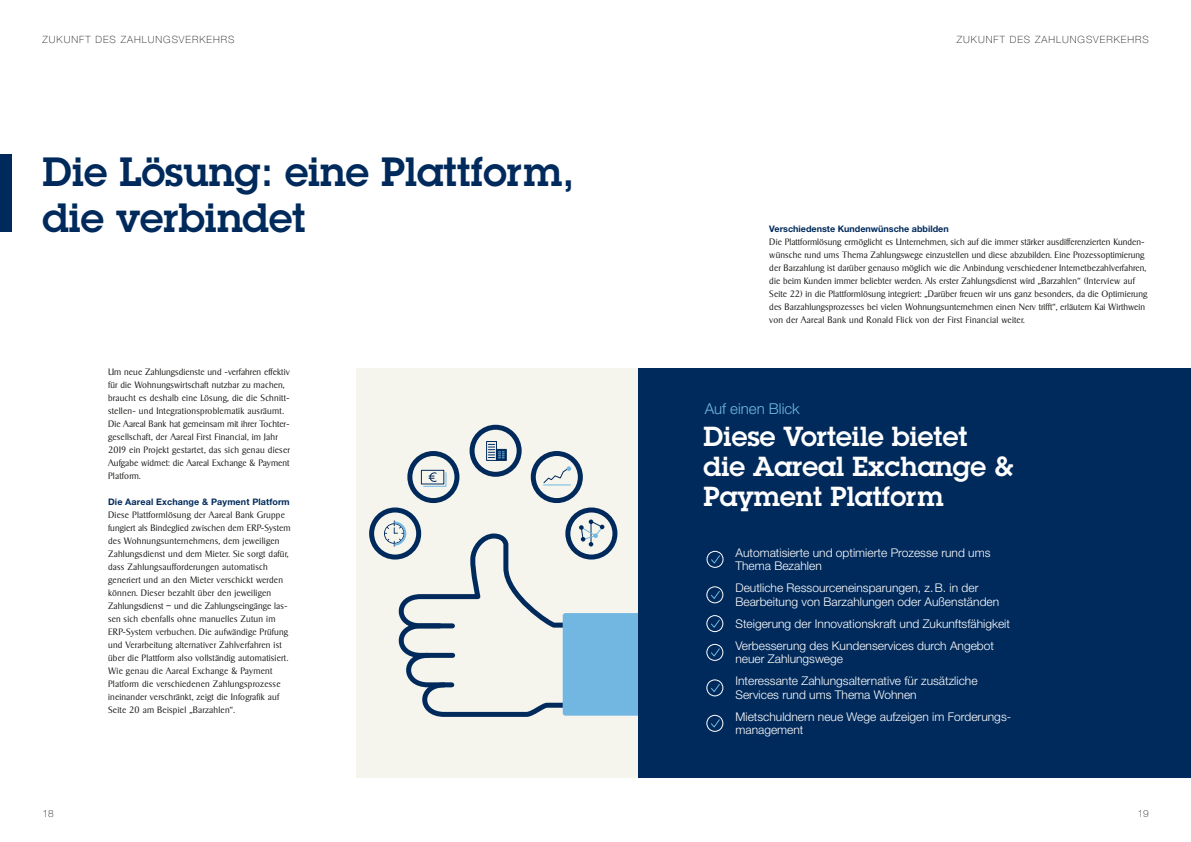
<style>
.page{position:relative;width:1191px;height:842px;background:#fff}
.page>*{position:absolute;margin:0;border:0;box-sizing:border-box;transform-origin:0 0}
.Headline_Lubalin_40p{font:600 40px/45.5px "Lubalin Graph LT";color:#002a5c}
.Box_Headline_Lubalin{font:600 27px/29.7px "Lubalin Graph LT";color:#fff}
.t1{font:300 15px "Helvetica Neue LT Std";color:#71b7e2}
.Box_Copy_Helvetica_9{font:300 12px/13.5px "Helvetica Neue LT Std";color:#fff}
.t2{font:100 10px "Helvetica Neue LT Std";letter-spacing:.1em;color:#1a1a18}
.Copy_Sigvar_light_sc{font:300 9px/13px "Sigvar Serial";letter-spacing:.015em;color:#1a1a18}
.Subhead_Bold_9pt_bla{font:700 9px "Helvetica Neue LT Std";color:#002a5c}
</style>
<div class="page">
<div style="left:356px;top:368px;width:282px;height:410px;background:#f6f5ed"></div>
<div style="left:563px;top:613px;width:91px;height:103px;background:#71b7e2"></div>
<div style="left:638px;top:368px;width:553px;height:410px;background:#002a5c"></div>
<div style="left:0;top:154px;width:11px;height:78px;background:#002a5c"></div>
<div style="left:369px;top:507px;width:52px;height:52px;border:5px solid #002a5c;border-radius:50%"></div>
<svg style="left:384px;top:520px;width:186px;height:197px"></svg>
<div style="left:469px;top:425px;width:52px;height:52px;border:5px solid #002a5c;border-radius:50%"></div>
<div style="left:486px;top:441px;width:11px;height:20px;border:1px solid #002a5c"></div>
<svg style="left:496px;top:449px;width:11px;height:12px"></svg>
<svg style="left:488px;top:444px;width:16px;height:14px"></svg>
<div style="left:565px;top:507px;width:52px;height:52px;border:5px solid #002a5c;border-radius:50%"></div>
<svg style="left:579px;top:519px;width:25px;height:27px"></svg>
<div style="left:531px;top:451px;width:52px;height:52px;border:5px solid #002a5c;border-radius:50%"></div>
<svg style="left:543px;top:466px;width:28px;height:19px"></svg>
<div style="left:407px;top:451px;width:52px;height:52px;border:5px solid #002a5c;border-radius:50%"></div>
<div style="left:421px;top:470px;width:23px;height:14px;border:1px solid #002a5c"></div>
<svg style="left:422px;top:472px;width:25px;height:15px"></svg>
<svg style="left:706px;top:586px;width:18px;height:18px"></svg>
<svg style="left:706px;top:615px;width:18px;height:18px"></svg>
<svg style="left:706px;top:643px;width:18px;height:18px"></svg>
<svg style="left:706px;top:679px;width:18px;height:18px"></svg>
<svg style="left:706px;top:714px;width:18px;height:18px"></svg>
<svg style="left:706px;top:550px;width:18px;height:18px"></svg>
<p class="t2" style="left:43px;top:34px;width:193px">ZUKUNFT DES ZAHLUNGSVERKEHRS</p>
<p class="Headline_Lubalin_40p" style="left:43px;top:149px;width:533px">Die Lösung: eine Plattform, die verbindet</p>
<p class="t2" style="left:43px;top:807px;width:13px">18</p>
<p class="Copy_Sigvar_light_sc" style="left:108px;top:365px;width:183px">Um neue Zahlungsdienste und -verfahren effektiv für die Wohnungswirtschaft nutzbar zu machen, braucht es deshalb eine Lösung, die die Schnitt&shy;stellen- und Integrationsproblematik ausräumt.<br>Die Aareal Bank hat gemeinsam mit ihrer Tochter&shy;gesellschaft, der Aareal First Financial, im Jahr 2019 ein Projekt gestartet, das sich genau dieser Aufgabe widmet: die Aareal Exchange &amp; Payment Platform.</p>
<p class="Subhead_Bold_9pt_bla" style="left:108px;top:496px;width:183px">Die Aareal Exchange &amp; Payment Platform</p>
<p class="Copy_Sigvar_light_sc" style="left:108px;top:508px;width:184px">Diese Plattformlösung der Aareal Bank Gruppe fungiert als Bindeglied zwischen dem ERP-System des Wohnungsunternehmens, dem jeweiligen Zahlungsdienst und dem Mieter. Sie sorgt dafür, dass Zahlungsaufforderungen automatisch generiert und an den Mieter verschickt werden können. Dieser bezahlt über den jeweiligen Zahlungsdienst – und die Zahlungseingänge las&shy;sen sich ebenfalls ohne manuelles Zutun im ERP-System verbuchen. Die aufwändige Prüfung und Verarbeitung alternativer Zahlverfahren ist über die Plattform also vollständig automatisiert.<br>Wie genau die Aareal Exchange &amp; Payment Platform die verschiedenen Zahlungsprozesse ineinander verschränkt, zeigt die Infografik auf Seite 20 am Beispiel „Barzahlen“.</p>
<p class="t2" style="left:957px;top:34px;width:193px">ZUKUNFT DES ZAHLUNGSVERKEHRS</p>
<p class="Subhead_Bold_9pt_bla" style="left:769px;top:223px;width:181px">Verschiedenste Kundenwünsche abbilden</p>
<p class="Copy_Sigvar_light_sc" style="left:769px;top:235px;width:379px">Die Plattformlösung ermöglicht es Unternehmen, sich auf die immer stärker ausdifferenzierten Kunden&shy;wünsche rund ums Thema Zahlungswege einzustellen und diese abzubilden. Eine Prozessoptimierung der Barzahlung ist darüber genauso möglich wie die Anbindung verschiedener Internetbezahlverfahren, die beim Kunden immer beliebter werden. Als erster Zahlungsdienst wird „Barzahlen“ (Interview auf Seite 22) in die Plattformlösung integriert: „Darüber freuen wir uns ganz besonders, da die Optimierung des Barzahlungsprozesses bei vielen Wohnungsunternehmen einen Nerv trifft“, erläutern Kai Wirthwein von der Aareal Bank und Ronald Flick von der First Financial weiter.</p>
<p class="t1" style="left:704px;top:399px;width:97px">Auf einen Blick</p>
<p class="Box_Headline_Lubalin" style="left:703px;top:421px;width:312px">Diese Vorteile bietet die Aareal Exchange &amp;<br>Payment Platform</p>
<p class="Box_Copy_Helvetica_9" style="left:735px;top:546px;width:256px">Automatisierte und optimierte Prozesse rund ums<br>Thema Bezahlen</p>
<p class="Box_Copy_Helvetica_9" style="left:735px;top:581px;width:265px">Deutliche Ressourceneinsparungen, z.B. in der<br>Bearbeitung von Barzahlungen oder Außenständen</p>
<p class="Box_Copy_Helvetica_9" style="left:735px;top:617px;width:276px">Steigerung der Innovationskraft und Zukunftsfähigkeit</p>
<p class="Box_Copy_Helvetica_9" style="left:735px;top:639px;width:260px">Verbesserung des Kundenservices durch Angebot neuer Zahlungswege</p>
<p class="Box_Copy_Helvetica_9" style="left:735px;top:674px;width:244px">Interessante Zahlungsalternative für zusätzliche<br>Services rund ums Thema Wohnen</p>
<p class="Box_Copy_Helvetica_9" style="left:735px;top:710px;width:277px">Mietschuldnern neue Wege aufzeigen im Forderungs&shy;management</p>
<p class="t2" style="left:1137px;top:807px;width:13px">19</p>
</div>
